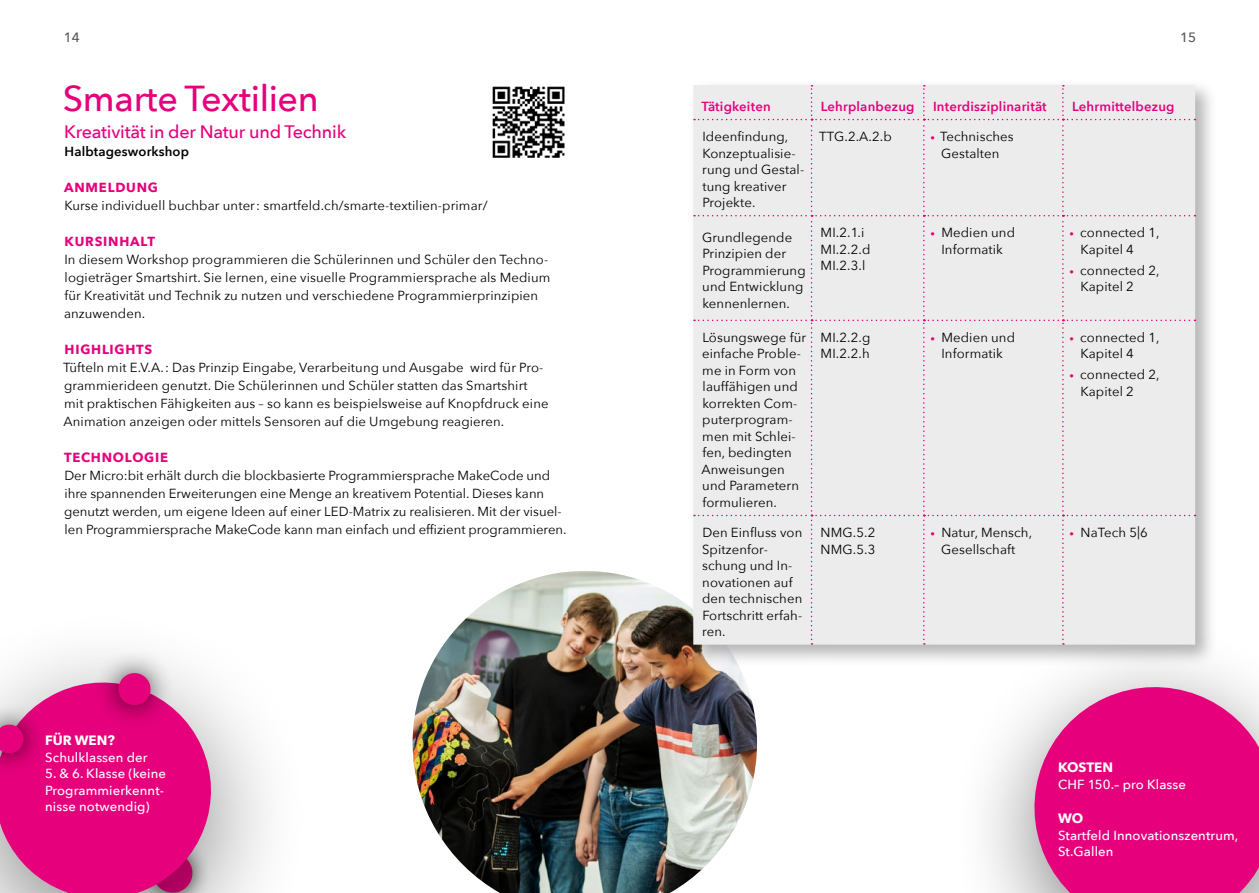
<style>
.page{position:relative;width:1259px;height:893px;background:#fff}
.page>*{position:absolute;margin:0;border:0;box-sizing:border-box;transform-origin:0 0}
.Kurstitel{font:500 36px "Avenir Next";letter-spacing:-.01em;color:#e6007c}
.nach_Kurstitel{font:500 18px "Avenir Next";letter-spacing:-.01em;color:#e6007c}
.Titel_Bubble{font:700 13.5px "Avenir Next";color:#fff}
.t1{font:500 13.5px "Avenir Next";color:#555756}
.Grundschrift{font:13.2px/18px "Avenir Next";letter-spacing:.01em;color:#000}
.Grundschrift_Tabelle{font:13.2px/16.5px "Avenir Next";letter-spacing:.01em;color:#000}
.GT_Bubble{font:500 13.2px/16.5px "Avenir Next";letter-spacing:.01em;color:#fff}
.Titel_Tabelle{font:600 13.2px "Avenir Next";letter-spacing:.015em;color:#e6007c}
.Untertitel{font:700 13.2px "Avenir Next";letter-spacing:.06em;color:#e6007c}
.Byline_Titel{font:600 13.2px "Avenir Next";letter-spacing:.01em;color:#000}
.s1{font-size:9px;color:#e6007c}
</style>
<div class="page">
<div style="left:949px;top:625px;width:310px;height:268px;background:#000;opacity:.5"></div>
<svg style="left:1017px;top:670px;width:242px;height:223px;background:#e63b97"></svg>
<img style="left:492px;top:86px;width:73px;height:72px">
<img style="left:412px;top:571px;width:345px;height:322px">
<div style="left:687px;top:79px;width:531px;height:588px;background:#000;opacity:.3"></div>
<div style="left:694px;top:85px;width:501px;height:560px;background:#ececec"></div>
<div style="left:0;top:608px;width:312px;height:285px;background:#000;opacity:.5"></div>
<svg style="left:0;top:668px;width:226px;height:225px;background:#e23a95"></svg>
<div style="left:0;top:702px;width:45px;height:73px;background:#000;opacity:.75"></div>
<svg style="left:0;top:723px;width:26px;height:32px"></svg>
<div style="left:94px;top:648px;width:81px;height:82px;background:#000;opacity:.75"></div>
<svg style="left:116px;top:671px;width:37px;height:36px"></svg>
<p class="t1" style="left:64px;top:26px;width:17px">14</p>
<p class="t1" style="left:1180px;top:26px;width:17px">15</p>
<p class="Kurstitel" style="left:63px;top:68px;width:257px">Smarte Textilien</p>
<p class="nach_Kurstitel" style="left:64px;top:116px;width:284px">Kreativität in der Natur und Technik</p>
<p class="Byline_Titel" style="left:65px;top:140px;width:126px">Halbtagesworkshop</p>
<p class="Untertitel" style="left:64px;top:176px;width:95px">ANMELDUNG</p>
<p class="Grundschrift" style="left:64px;top:196px;width:425px">Kurse individuell buchbar unter: smartfeld.ch/smarte-textilien-primar/</p>
<p class="Untertitel" style="left:65px;top:230px;width:92px">KURSINHALT</p>
<p class="Grundschrift" style="left:64px;top:250px;width:488px">In diesem Workshop programmieren die Schülerinnen und Schüler den Techno&shy;logieträger Smartshirt. Sie lernen, eine visuelle Programmiersprache als Medium für Kreativität und Technik zu nutzen und verschiedene Programmierprinzipien anzuwenden.</p>
<p class="Untertitel" style="left:65px;top:338px;width:89px">HIGHLIGHTS</p>
<p class="Grundschrift" style="left:63px;top:358px;width:487px">Tüfteln mit E.V.A.: Das Prinzip Eingabe, Verarbeitung und Ausgabe wird für Pro&shy;grammierideen genutzt. Die Schülerinnen und Schüler statten das Smartshirt mit praktischen Fähigkeiten aus – so kann es beispielsweise auf Knopfdruck eine Animation anzeigen oder mittels Sensoren auf die Umgebung reagieren.</p>
<p class="Untertitel" style="left:64px;top:446px;width:105px">TECHNOLOGIE</p>
<p class="Grundschrift" style="left:64px;top:466px;width:504px">Der Micro:bit erhält durch die blockbasierte Programmiersprache MakeCode und ihre spannenden Erweiterungen eine Menge an kreativem Potential. Dieses kann genutzt werden, um eigene Ideen auf einer LED-Matrix zu realisieren. Mit der visuel&shy;len Programmiersprache MakeCode kann man einfach und effizient programmieren.</p>
<p class="Titel_Bubble" style="left:45px;top:729px;width:71px">FÜR WEN?</p>
<p class="GT_Bubble" style="left:45px;top:749px;width:104px">Schulklassen der</p>
<p class="GT_Bubble" style="left:45px;top:765px;width:122px">5. &amp; 6. Klasse (keine<br>Programmierkennt&shy;nisse notwendig)</p>
<p class="Titel_Tabelle" style="left:701px;top:95px;width:71px">Tätigkeiten</p>
<p class="Titel_Tabelle" style="left:821px;top:95px;width:95px">Lehrplanbezug</p>
<p class="Titel_Tabelle" style="left:933px;top:95px;width:115px">Interdisziplinarität</p>
<p class="Titel_Tabelle" style="left:1072px;top:95px;width:104px">Lehrmittelbezug</p>
<p class="Grundschrift_Tabelle" style="left:702px;top:128px;width:103px">Ideenfindung,<br>Konzeptualisie&shy;rung und Gestal&shy;tung kreativer<br>Projekte.</p>
<p class="Grundschrift_Tabelle" style="left:819px;top:128px;width:74px">TTG.2.A.2.b</p>
<p class="Grundschrift" style="left:930px;top:128px;width:85px;line-height:16.5px;text-align:center"><span class="s1">•</span> Technisches<br>Gestalten</p>
<p class="Grundschrift_Tabelle" style="left:702px;top:228px;width:105px">Grundlegende<br>Prinzipien der<br>Programmierung und Entwicklung kennenlernen.</p>
<p class="Grundschrift_Tabelle" style="left:820px;top:224px;width:45px">MI.2.1.i</p>
<p class="Grundschrift" style="left:930px;top:224px;width:86px;line-height:16.5px;text-align:center"><span class="s1">•</span> Medien und<br>Informatik</p>
<p class="Grundschrift" style="left:1080px;top:224px;width:81px;line-height:16.5px;text-indent:-11px"><span class="s1">•</span> connected 1,<br>Kapitel 4</p>
<p class="Grundschrift" style="left:1080px;top:261px;width:81px;line-height:16.5px;text-indent:-11px"><span class="s1">•</span> connected 2,<br>Kapitel 2</p>
<p class="Grundschrift_Tabelle" style="left:820px;top:240px;width:51px">MI.2.2.d</p>
<p class="Grundschrift_Tabelle" style="left:820px;top:257px;width:46px">MI.2.3.l</p>
<p class="Grundschrift_Tabelle" style="left:701px;top:329px;width:106px">Lösungswege für einfache Proble&shy;me in Form von lauffähigen und korrekten Com&shy;puterprogram&shy;men mit Schlei&shy;fen, bedingten<br>Anweisungen und Parametern formulieren.</p>
<p class="Grundschrift_Tabelle" style="left:820px;top:329px;width:51px">MI.2.2.g</p>
<p class="Grundschrift_Tabelle" style="left:820px;top:345px;width:51px">MI.2.2.h</p>
<p class="Grundschrift_Tabelle" style="left:702px;top:524px;width:102px">Den Einfluss von<br>Spitzenfor&shy;schung und In&shy;novationen auf den technischen<br>Fortschritt erfah&shy;ren.</p>
<p class="Grundschrift_Tabelle" style="left:820px;top:524px;width:56px">NMG.5.2</p>
<p class="Grundschrift_Tabelle" style="left:820px;top:540px;width:56px">NMG.5.3</p>
<p class="Grundschrift" style="left:930px;top:329px;width:86px;line-height:16.5px;text-align:center"><span class="s1">•</span> Medien und<br>Informatik</p>
<p class="Grundschrift" style="left:1080px;top:329px;width:81px;line-height:16.5px;text-indent:-11px"><span class="s1">•</span> connected 1,<br>Kapitel 4</p>
<p class="Grundschrift" style="left:1080px;top:366px;width:81px;line-height:16.5px;text-indent:-11px"><span class="s1">•</span> connected 2,<br>Kapitel 2</p>
<p class="Grundschrift" style="left:930px;top:524px;width:103px;line-height:16.5px;text-align:center"><span class="s1">•</span> Natur, Mensch,<br>Gesellschaft</p>
<p class="Grundschrift" style="left:1069px;top:523px;width:80px"><span class="s1">•</span> NaTech 5|6</p>
<p class="Titel_Bubble" style="left:1058px;top:756px;width:57px">KOSTEN</p>
<p class="GT_Bubble" style="left:1058px;top:775px;width:130px">CHF 150.– pro Klasse</p>
<p class="Titel_Bubble" style="left:1058px;top:807px;width:27px">WO</p>
<p class="GT_Bubble" style="left:1058px;top:826px;width:182px">Startfeld Innovationszentrum,</p>
<p class="GT_Bubble" style="left:1058px;top:843px;width:57px">St.Gallen</p>
</div>
